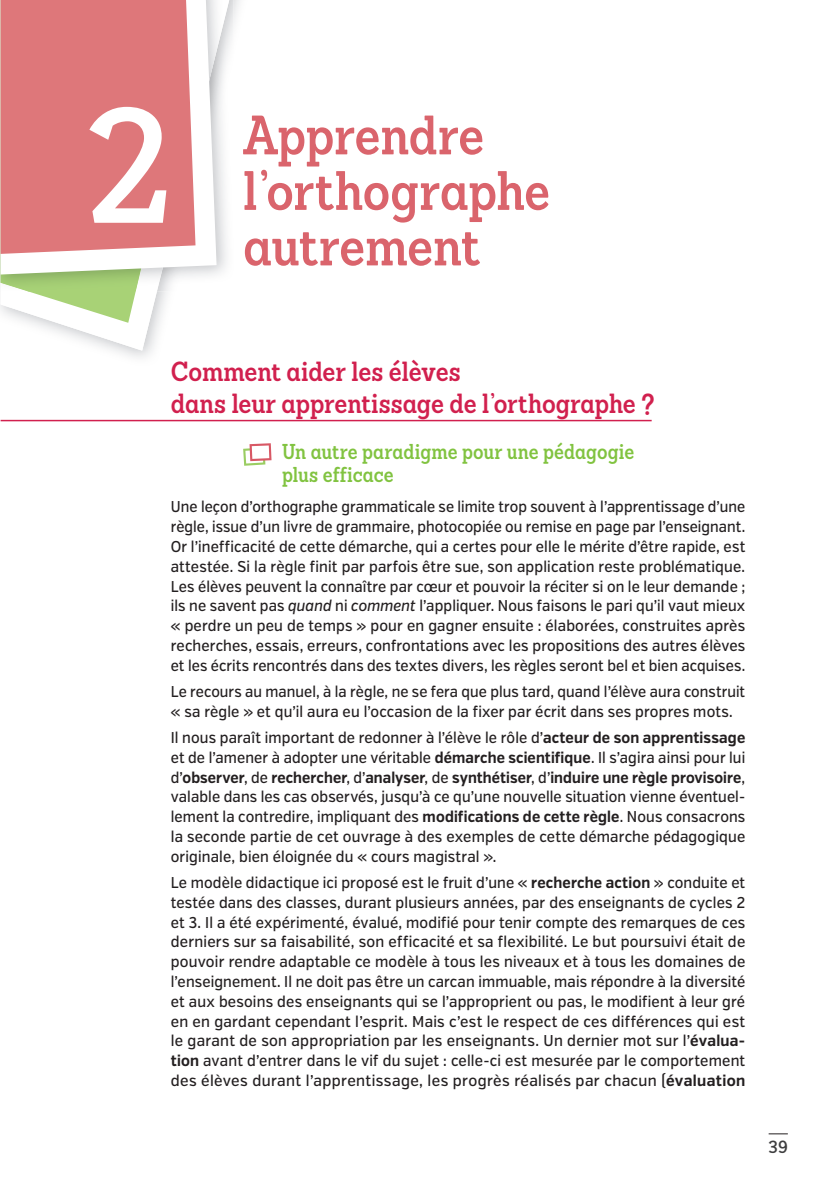
<style>
.page{position:relative;width:830px;height:1192px;background:#fff}
.page>*{position:absolute;margin:0;border:0;box-sizing:border-box;transform-origin:0 0}
.t1{font:168px "Kreon";color:#fff}
.t2{font:600 condensed 54px/55.5px "Sanchez";letter-spacing:-.005em;color:#da646c}
.t3{font:600 condensed 27px/31.5px "Sanchez";letter-spacing:-.005em;color:#d1204e}
.t4{font:600 condensed 21px/22.5px "Sanchez";color:#81c340}
.t5{font:18px "Kreon";color:#3e3e3f}
.t6{font:500 15.6px/19.8px "Verb";letter-spacing:.01em;color:#231f20;text-align:justify;scale:.91 1}
.t7{font:500 15.6px/19.8px "Verb";letter-spacing:.01em;color:#231f20;text-align:justify;scale:.9 1}
.s1{font-style:italic}
.s2{font-weight:700}
</style>
<div class="page">
<svg style="left:768px;top:1133px;width:19px;height:1px"></svg>
<svg style="left:31px;top:0;width:203px;height:351px"></svg>
<svg style="left:1px;top:291px;width:204px;height:32px"></svg>
<img style="left:205px;top:0;width:28px;height:291px">
<img style="left:1px;top:274px;width:204px;height:17px">
<svg style="left:15px;top:0;width:201px;height:274px"></svg>
<div style="left:1px;top:0;width:194px;height:254px;background:#de777a"></div>
<svg style="left:243px;top:443px;width:28px;height:23px"></svg>
<hr style="left:1px;top:420px;width:650px;height:1px;background:#d1204e">
<h1 class="t1" style="left:86px;top:63px;width:89px">2</h1>
<h2 class="t2" style="left:243px;top:107px;width:308px">Apprendre l’orthographe</h2>
<h2 class="t2" style="left:243px;top:218px;width:238px">autrement</h2>
<h3 class="t3" style="left:171px;top:356px;width:485px">Comment aider les élèves<br>dans leur apprentissage de l’orthographe ?</h3>
<h3 class="t4" style="left:282px;top:440px;width:353px">Un autre paradigme pour une pédagogie plus efficace</h3>
<p class="t7" style="left:171px;top:497px;width:639px">Une leçon d’orthographe grammaticale se limite trop souvent à l’apprentissage d’une règle, issue d’un livre de grammaire, photocopiée ou remise en page par l’enseignant.<br>Or l’inefficacité de cette démarche, qui a certes pour elle le mérite d’être rapide, est attestée. Si la règle finit par parfois être sue, son application reste problématique.<br>Les élèves peuvent la connaître par cœur et pouvoir la réciter si on le leur demande ; ils ne savent pas <span class="s1">quand</span> ni <span class="s1">comment</span> l’appliquer. Nous faisons le pari qu’il vaut mieux « perdre un peu de temps » pour en gagner ensuite : élaborées, construites après recherches, essais, erreurs, confrontations avec les propositions des autres élèves et les écrits rencontrés dans des textes divers, les règles seront bel et bien acquises.</p>
<p class="t7" style="left:171px;top:682px;width:639px">Le recours au manuel, à la règle, ne se fera que plus tard, quand l’élève aura construit « sa règle » et qu’il aura eu l’occasion de la fixer par écrit dans ses propres mots.</p>
<p class="t6" style="left:171px;top:728px;width:632px">Il nous paraît important de redonner à l’élève le rôle d’<span class="s2">acteur de son apprentissage </span>et de l’amener à adopter une véritable <span class="s2">démarche scientifique</span>. Il s’agira ainsi pour lui d’<span class="s2">observer</span>, de <span class="s2">rechercher</span>, d’<span class="s2">analyser</span>, de <span class="s2">synthétiser</span>, d’<span class="s2">induire une règle provisoire</span>, valable dans les cas observés, jusqu’à ce qu’une nouvelle situation vienne éventuel&shy;lement la contredire, impliquant des <span class="s2">modifications de cette règle</span>. Nous consacrons la seconde partie de cet ouvrage à des exemples de cette démarche pédagogique originale, bien éloignée du « cours magistral ».</p>
<p class="t6" style="left:171px;top:873px;width:632px">Le modèle didactique ici proposé est le fruit d’une « <span class="s2">recherche action</span> » conduite et testée dans des classes, durant plusieurs années, par des enseignants de cycles 2 et 3. Il a été expérimenté, évalué, modifié pour tenir compte des remarques de ces derniers sur sa faisabilité, son efficacité et sa flexibilité. Le but poursuivi était de pouvoir rendre adaptable ce modèle à tous les niveaux et à tous les domaines de l’enseignement. Il ne doit pas être un carcan immuable, mais répondre à la diversité et aux besoins des enseignants qui se l’approprient ou pas, le modifient à leur gré en en gardant cependant l’esprit. Mais c’est le respect de ces différences qui est le garant de son appropriation par les enseignants. Un dernier mot sur l’<span class="s2">évalua&shy;tion</span> avant d’entrer dans le vif du sujet : celle-ci est mesurée par le comportement des élèves durant l’apprentissage, les progrès réalisés par chacun (<span class="s2">évaluation</span></p>
<p class="t5" style="left:768px;top:1135px;width:21px">39</p>
</div>
